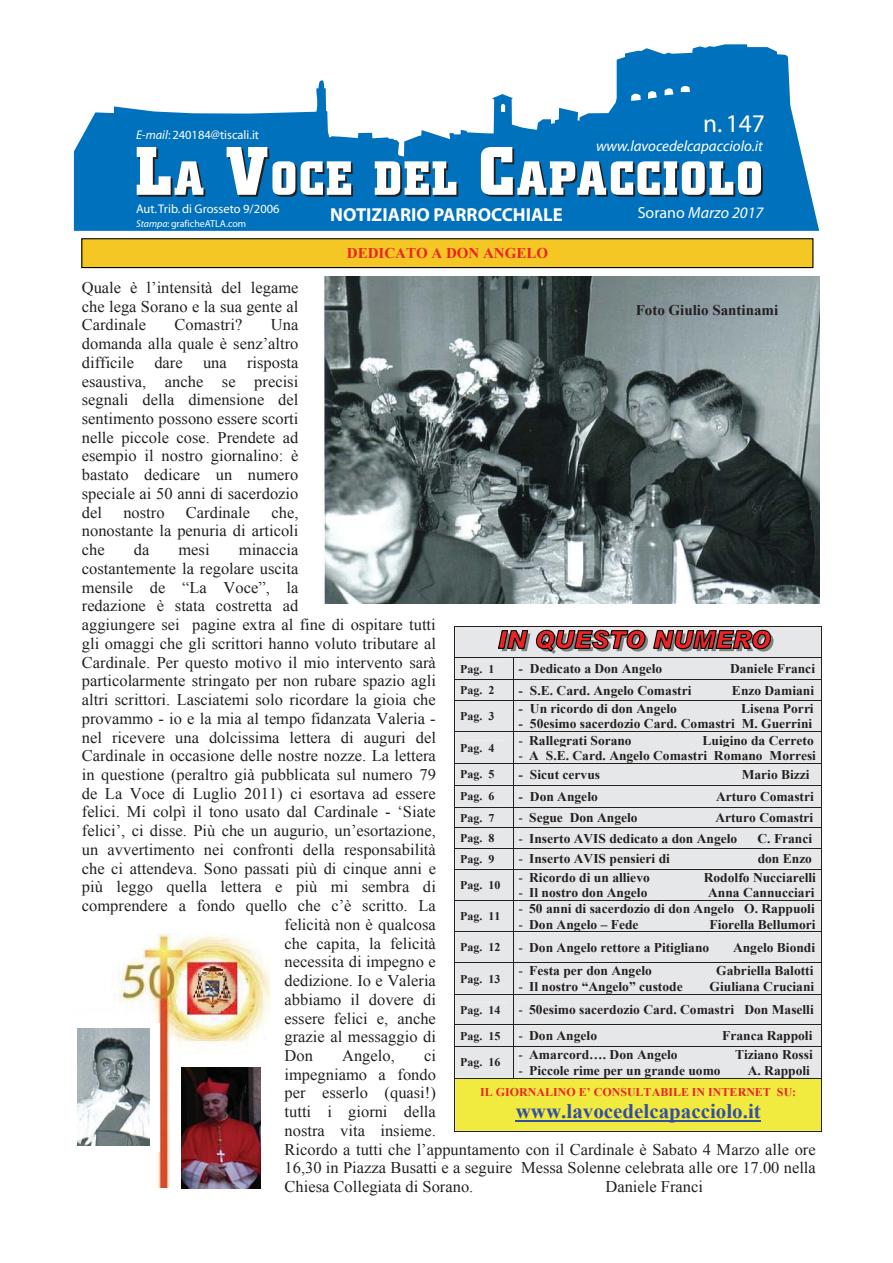
<style>
.page{position:relative;width:893px;height:1263px;background:#fff}
.page>*{position:absolute;margin:0;border:0;box-sizing:border-box;transform-origin:0 0}
.t1{font:25.5px "Myriad";color:#fff}
.t2{font:700 20.7px "Times New Roman";color:#344ea2}
.t3{font:700 18.9px "Myriad";color:#fff}
.t4{font:16.35px/18.8px "Times New Roman";color:#231f20;text-align:justify}
.t5{font:italic 16.05px "Myriad";color:#fff}
.t6{font:italic 15px "Myriad";color:#fff}
.t7{font:700 14.85px "Times New Roman";color:#231f20}
.t8{font:700 14.85px "Times New Roman";color:#ed2224}
.t9{font:700 13.35px "Times New Roman";color:#231f20}
.t10{font:12.6px "Myriad";color:#fff}
.t11{font:700 11.85px "Times New Roman";letter-spacing:.005em;color:#231f20}
.t12{font:700 11.85px "Times New Roman";color:#ed2224}
.t13{font:10.05px "Myriad";color:#fff}
.s1{font-style:italic}
.s2{font-style:normal}
.s3{font-weight:400}
</style>
<div class="page">
<svg style="left:74px;top:44px;width:745px;height:187px;fill:#0071bc"></svg>
<svg style="left:137px;top:147px;width:68px;height:50px"></svg>
<svg style="left:227px;top:147px;width:126px;height:50px"></svg>
<svg style="left:375px;top:161px;width:83px;height:36px"></svg>
<svg style="left:481px;top:147px;width:282px;height:50px"></svg>
<div style="left:82px;top:239px;width:731px;height:29px;background:#f5c724"></div>
<div style="left:81px;top:238px;width:732px;height:30px;border:1px solid #010202"></div>
<img style="left:323px;top:276px;width:496px;height:328px">
<svg style="left:455px;top:626px;width:367px;height:506px;background:#dcdaca"></svg>
<img style="left:118px;top:934px;width:152px;height:254px">
<div style="left:171px;top:1063px;width:100px;height:131px;background:#fff"></div>
<img style="left:182px;top:1068px;width:79px;height:120px">
<div style="left:66px;top:1023px;width:94px;height:128px;background:#fff"></div>
<img style="left:77px;top:1028px;width:72px;height:118px">
<p class="t10" style="left:136px;top:130px;width:125px"><span class="s1">E-mail</span>: 240184@tiscali.it</p>
<p class="t10" style="left:136px;top:204px;width:145px">Aut. Trib. di Grosseto 9/2006</p>
<p class="t13" style="left:136px;top:220px;width:112px"><span class="s1">Stampa</span>: graficheATLA.com</p>
<p class="t3" style="left:330px;top:207px;width:234px">NOTIZIARIO PARROCCHIALE</p>
<p class="t8" style="left:347px;top:245px;width:203px">DEDICATO A DON ANGELO</p>
<h1 class="t1" style="left:703px;top:114px;width:63px">n. 147</h1>
<p class="t6" style="left:596px;top:140px;width:168px">www.lavocedelcapacciolo.it</p>
<p class="t5" style="left:638px;top:206px;width:127px"><span class="s2">Sorano</span> Marzo 2017</p>
<p class="t4" style="left:82px;top:278px;width:218px">Quale è l’intensità del legame che lega Sorano e la sua gente al Cardinale</p>
<p class="t7" style="left:636px;top:302px;width:144px">Foto Giulio Santinami</p>
<p class="t4" style="left:175px;top:315px;width:69px">Comastri?</p>
<p class="t4" style="left:82px;top:315px;width:218px;text-indent:189px">Una domanda alla quale è senz’altro difficile dare una risposta esaustiva, anche se precisi segnali della dimensione del sentimento possono essere scorti nelle piccole cose. Prendete ad esempio il nostro giornalino: è bastato dedicare un numero speciale ai 50 anni di sacerdozio del</p>
<p class="t4" style="left:82px;top:503px;width:218px;text-indent:190px">che, nonostante la penuria di articoli che</p>
<p class="t4" style="left:123px;top:503px;width:43px">nostro</p>
<p class="t4" style="left:186px;top:503px;width:66px">Cardinale</p>
<p class="t4" style="left:134px;top:540px;width:17px">da</p>
<p class="t4" style="left:179px;top:540px;width:33px">mesi</p>
<p class="t4" style="left:239px;top:540px;width:61px">minaccia</p>
<p class="t4" style="left:82px;top:559px;width:218px">costantemente la regolare uscita</p>
<p class="t4" style="left:82px;top:578px;width:218px">mensile de “La Voce”, la</p>
<p class="t4" style="left:82px;top:596px;width:218px">redazione è stata costretta ad</p>
<p class="t4" style="left:82px;top:615px;width:355px">aggiungere sei pagine extra al fine di ospitare tutti</p>
<p class="t4" style="left:82px;top:634px;width:356px">gli omaggi che gli scrittori hanno voluto tributare al</p>
<p class="t4" style="left:82px;top:653px;width:356px">Cardinale. Per questo motivo il mio intervento sarà</p>
<p class="t4" style="left:82px;top:671px;width:356px">particolarmente stringato per non rubare spazio agli</p>
<p class="t4" style="left:82px;top:690px;width:355px">altri scrittori. Lasciatemi solo ricordare la gioia che</p>
<p class="t4" style="left:82px;top:709px;width:355px">provammo - io e la mia al tempo fidanzata Valeria -</p>
<p class="t4" style="left:82px;top:728px;width:356px">nel ricevere una dolcissima lettera di auguri del</p>
<p class="t4" style="left:82px;top:746px;width:355px">Cardinale in occasione delle nostre nozze. La lettera</p>
<p class="t4" style="left:82px;top:765px;width:356px">in questione (peraltro già pubblicata sul numero 79</p>
<p class="t4" style="left:82px;top:784px;width:355px">de La Voce di Luglio 2011) ci esortava ad essere</p>
<p class="t4" style="left:82px;top:803px;width:356px">felici. Mi colpì il tono usato dal Cardinale - ‘Siate</p>
<p class="t4" style="left:82px;top:821px;width:355px">felici’, ci disse. Più che un augurio, un’esortazione,</p>
<p class="t4" style="left:82px;top:840px;width:355px">un avvertimento nei confronti della responsabilità</p>
<p class="t4" style="left:82px;top:859px;width:356px">che ci attendeva. Sono passati più di cinque anni e</p>
<p class="t4" style="left:82px;top:878px;width:356px">più leggo quella lettera e più mi sembra di</p>
<p class="t4" style="left:82px;top:896px;width:355px">comprendere a fondo quello che c’è scritto. La</p>
<p class="t4" style="left:284px;top:915px;width:153px">felicità non è qualcosa</p>
<p class="t4" style="left:284px;top:934px;width:153px">che capita, la felicità</p>
<p class="t4" style="left:284px;top:952px;width:153px">necessita di impegno e</p>
<p class="t4" style="left:284px;top:971px;width:153px">dedizione. Io e Valeria</p>
<p class="t4" style="left:284px;top:990px;width:153px">abbiamo il dovere di</p>
<p class="t4" style="left:284px;top:1009px;width:153px">essere felici e, anche</p>
<p class="t4" style="left:284px;top:1027px;width:153px">grazie al messaggio di</p>
<p class="t4" style="left:284px;top:1046px;width:30px">Don</p>
<p class="t4" style="left:342px;top:1046px;width:54px">Angelo,</p>
<p class="t11" style="left:460px;top:662px;width:36px">Pag. 1</p>
<p class="t9" style="left:518px;top:661px;width:145px">- Dedicato a Don Angelo</p>
<p class="t9" style="left:730px;top:661px;width:87px">Daniele Franci</p>
<p class="t11" style="left:460px;top:684px;width:36px">Pag. 2</p>
<p class="t9" style="left:518px;top:683px;width:174px">- S.E. Card. Angelo Comastri</p>
<p class="t9" style="left:732px;top:683px;width:84px">Enzo Damiani</p>
<p class="t11" style="left:460px;top:710px;width:36px">Pag. 3</p>
<p class="t9" style="left:518px;top:701px;width:160px">- Un ricordo di don Angelo</p>
<p class="t9" style="left:741px;top:701px;width:74px">Lisena Porri</p>
<p class="t9" style="left:518px;top:717px;width:295px">- 50esimo sacerdozio Card. Comastri M. Guerrini</p>
<p class="t9" style="left:518px;top:733px;width:115px"><span class="s3">-</span> Rallegrati Sorano</p>
<p class="t9" style="left:702px;top:733px;width:113px">Luigino da Cerreto</p>
<p class="t9" style="left:518px;top:748px;width:299px"><span class="s3">-</span> A S.E. Card. Angelo Comastri Romano Morresi</p>
<p class="t11" style="left:460px;top:741px;width:36px">Pag. 4</p>
<p class="t11" style="left:460px;top:768px;width:36px">Pag. 5</p>
<p class="t9" style="left:518px;top:767px;width:83px">- Sicut cervus</p>
<p class="t9" style="left:742px;top:767px;width:69px">Mario Bizzi</p>
<p class="t11" style="left:460px;top:790px;width:36px">Pag. 6</p>
<p class="t9" style="left:518px;top:789px;width:81px">- Don Angelo</p>
<p class="t9" style="left:716px;top:789px;width:99px">Arturo Comastri</p>
<p class="t11" style="left:460px;top:811px;width:36px">Pag. 7</p>
<p class="t9" style="left:518px;top:810px;width:121px"><span class="s3">-</span> Segue Don Angelo</p>
<p class="t9" style="left:715px;top:810px;width:99px">Arturo Comastri</p>
<p class="t11" style="left:460px;top:831px;width:36px">Pag. 8</p>
<p class="t9" style="left:518px;top:831px;width:220px"><span class="s3">-</span> Inserto AVIS dedicato a don Angelo</p>
<p class="t9" style="left:757px;top:831px;width:56px">C. Franci</p>
<p class="t11" style="left:460px;top:852px;width:36px">Pag. 9</p>
<p class="t9" style="left:518px;top:851px;width:153px"><span class="s3">-</span> Inserto AVIS pensieri di</p>
<p class="t9" style="left:758px;top:851px;width:56px">don Enzo</p>
<p class="t11" style="left:460px;top:878px;width:42px">Pag. 10</p>
<p class="t9" style="left:518px;top:870px;width:133px"><span class="s3">-</span> Ricordo di un allievo</p>
<p class="t9" style="left:704px;top:870px;width:114px">Rodolfo Nucciarelli</p>
<p class="t9" style="left:518px;top:885px;width:130px"><span class="s3">-</span> Il nostro don Angelo</p>
<p class="t9" style="left:708px;top:885px;width:108px">Anna Cannucciari</p>
<p class="t9" style="left:518px;top:901px;width:298px"><span class="s3">-</span> 50 anni di sacerdozio di don Angelo O. Rappuoli</p>
<p class="t9" style="left:518px;top:917px;width:121px"><span class="s3">-</span> Don Angelo – Fede</p>
<p class="t9" style="left:709px;top:917px;width:108px">Fiorella Bellumori</p>
<p class="t11" style="left:460px;top:910px;width:42px">Pag. 11</p>
<p class="t11" style="left:460px;top:941px;width:42px">Pag. 12</p>
<p class="t9" style="left:518px;top:940px;width:192px"><span class="s3">-</span> Don Angelo rettore a Pitigliano</p>
<p class="t9" style="left:733px;top:940px;width:84px">Angelo Biondi</p>
<p class="t11" style="left:460px;top:972px;width:42px">Pag. 13</p>
<p class="t9" style="left:518px;top:964px;width:135px"><span class="s3">-</span> Festa per don Angelo</p>
<p class="t9" style="left:716px;top:964px;width:99px">Gabriella Balotti</p>
<p class="t9" style="left:518px;top:979px;width:166px"><span class="s3">-</span> Il nostro “Angelo” custode</p>
<p class="t9" style="left:709px;top:979px;width:106px">Giuliana Cruciani</p>
<p class="t11" style="left:460px;top:1003px;width:42px">Pag. 14</p>
<p class="t9" style="left:518px;top:1002px;width:297px"><span class="s3">-</span> 50esimo sacerdozio Card. Comastri Don Maselli</p>
<p class="t11" style="left:460px;top:1029px;width:42px">Pag. 15</p>
<p class="t9" style="left:518px;top:1029px;width:80px"><span class="s3">-</span> Don Angelo</p>
<p class="t9" style="left:722px;top:1029px;width:92px">Franca Rappoli</p>
<p class="t11" style="left:460px;top:1056px;width:42px">Pag. 16</p>
<p class="t4" style="left:284px;top:1046px;width:533px;text-align:left;text-indent:139px">ci<br>impegniamo a fondo<br>per esserlo (quasi!)<br>tutti i giorni della<br>nostra vita insieme.<br>Ricordo a tutti che l’appuntamento con il Cardinale è Sabato 4 Marzo alle ore 16,30 in Piazza Busatti e a seguire Messa Solenne celebrata alle ore 17.00 nella Chiesa Collegiata di Sorano.</p>
<p class="t9" style="left:518px;top:1047px;width:161px"><span class="s3">-</span> Amarcord…. Don Angelo</p>
<p class="t9" style="left:735px;top:1047px;width:79px">Tiziano Rossi</p>
<p class="t9" style="left:518px;top:1063px;width:204px"><span class="s3">-</span> Piccole rime per un grande uomo</p>
<p class="t9" style="left:748px;top:1063px;width:64px">A. Rappoli</p>
<p class="t12" style="left:480px;top:1086px;width:318px">IL GIORNALINO E’ CONSULTABILE IN INTERNET SU:</p>
<p class="t2" style="left:516px;top:1100px;width:247px">www.lavocedelcapacciolo.it</p>
<p class="t4" style="left:605px;top:1177px;width:99px">Daniele Franci</p>
</div>
